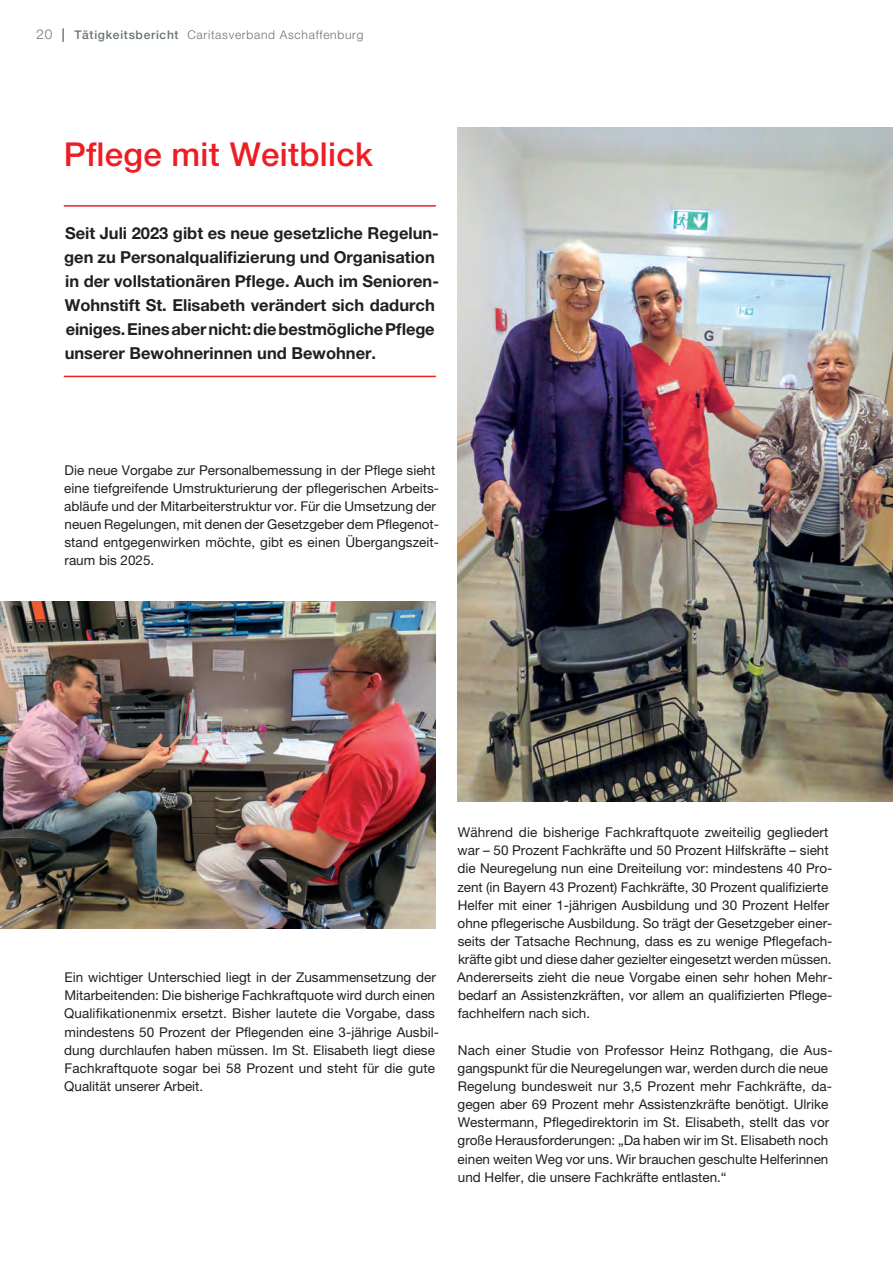
<style>
.page{position:relative;width:893px;height:1263px;background:#fff}
.page>*{position:absolute;margin:0;border:0;box-sizing:border-box;transform-origin:0 0}
.t1{font:500 33px "Helvetica Neue LT Pro";letter-spacing:.01em;color:#ee1d23}
.t2{font:700 16.5px/24px "Helvetica Neue LT Pro";color:#231f20}
.t3{font:13.5px/18.1px "Helvetica Neue LT Pro";color:#231f20}
.t4{font:300 12px "Helvetica Neue LT Pro";letter-spacing:.06em;color:#697374}
.s1{font-size:13.5px}
.s2{font-weight:700;font-size:13.5px}
.s3{font-weight:500}
</style>
<div class="page">
<hr style="left:64px;top:376px;width:372px;height:1px;background:#ee1d23">
<hr style="left:64px;top:205px;width:372px;height:2px;background:#ee1d23">
<img style="left:457px;top:128px;width:436px;height:673px">
<img style="left:0;top:602px;width:436px;height:326px">
<p class="t4" style="left:37px;top:28px;width:328px"><span class="s1">20</span> <span class="s2">|</span> <span class="s3">Tätigkeitsbericht</span> Caritasverband Aschaffenburg</p>
<h1 class="t1" style="left:64px;top:135px;width:311px">Pflege mit Weitblick</h1>
<p class="t2" style="left:64px;top:221px;width:376px">Seit Juli 2023 gibt es neue gesetzliche Regelun&shy;gen zu Personalqualifizierung und Organisation in der vollstationären Pflege. Auch im Senioren-Wohnstift St. Elisabeth verändert sich dadurch einiges. Eines aber nicht: die bestmögliche Pflege unserer Bewohnerinnen und Bewohner.</p>
<p class="t3" style="left:64px;top:460px;width:376px">Die neue Vorgabe zur Personalbemessung in der Pflege sieht eine tiefgreifende Umstrukturierung der pflegerischen Arbeits&shy;abläufe und der Mitarbeiterstruktur vor. Für die Umsetzung der neuen Regelungen, mit denen der Gesetzgeber dem Pflegenot&shy;stand entgegenwirken möchte, gibt es einen Übergangszeit&shy;raum bis 2025.</p>
<p class="t3" style="left:64px;top:968px;width:376px">Ein wichtiger Unterschied liegt in der Zusammensetzung der Mitarbeitenden: Die bisherige Fachkraftquote wird durch einen Qualifikationenmix ersetzt. Bisher lautete die Vorgabe, dass mindestens 50 Prozent der Pflegenden eine 3-jährige Ausbil&shy;dung durchlaufen haben müssen. Im St. Elisabeth liegt diese Fachkraftquote sogar bei 58 Prozent und steht für die gute Qualität unserer Arbeit.</p>
<p class="t3" style="left:457px;top:823px;width:377px">Während die bisherige Fachkraftquote zweiteilig gegliedert war – 50 Prozent Fachkräfte und 50 Prozent Hilfskräfte – sieht die Neuregelung nun eine Dreiteilung vor: mindestens 40 Pro&shy;zent (in Bayern 43 Prozent) Fachkräfte, 30 Prozent qualifizierte Helfer mit einer 1-jährigen Ausbildung und 30 Prozent Helfer ohne pflegerische Ausbildung. So trägt der Gesetzgeber einer&shy;seits der Tatsache Rechnung, dass es zu wenige Pflegefach&shy;kräfte gibt und diese daher gezielter eingesetzt werden müssen.<br>Andererseits zieht die neue Vorgabe einen sehr hohen Mehr&shy;bedarf an Assistenzkräften, vor allem an qualifizierten Pflege&shy;fachhelfern nach sich.</p>
<p class="t3" style="left:458px;top:1041px;width:376px">Nach einer Studie von Professor Heinz Rothgang, die Aus&shy;gangspunkt für die Neuregelungen war, werden durch die neue Regelung bundesweit nur 3,5 Prozent mehr Fachkräfte, da&shy;gegen aber 69 Prozent mehr Assistenzkräfte benötigt. Ulrike Westermann, Pflegedirektorin im St. Elisabeth, stellt das vor große Herausforderungen: „Da haben wir im St. Elisabeth noch einen weiten Weg vor uns. Wir brauchen geschulte Helferinnen und Helfer, die unsere Fachkräfte entlasten.“</p>
</div>
